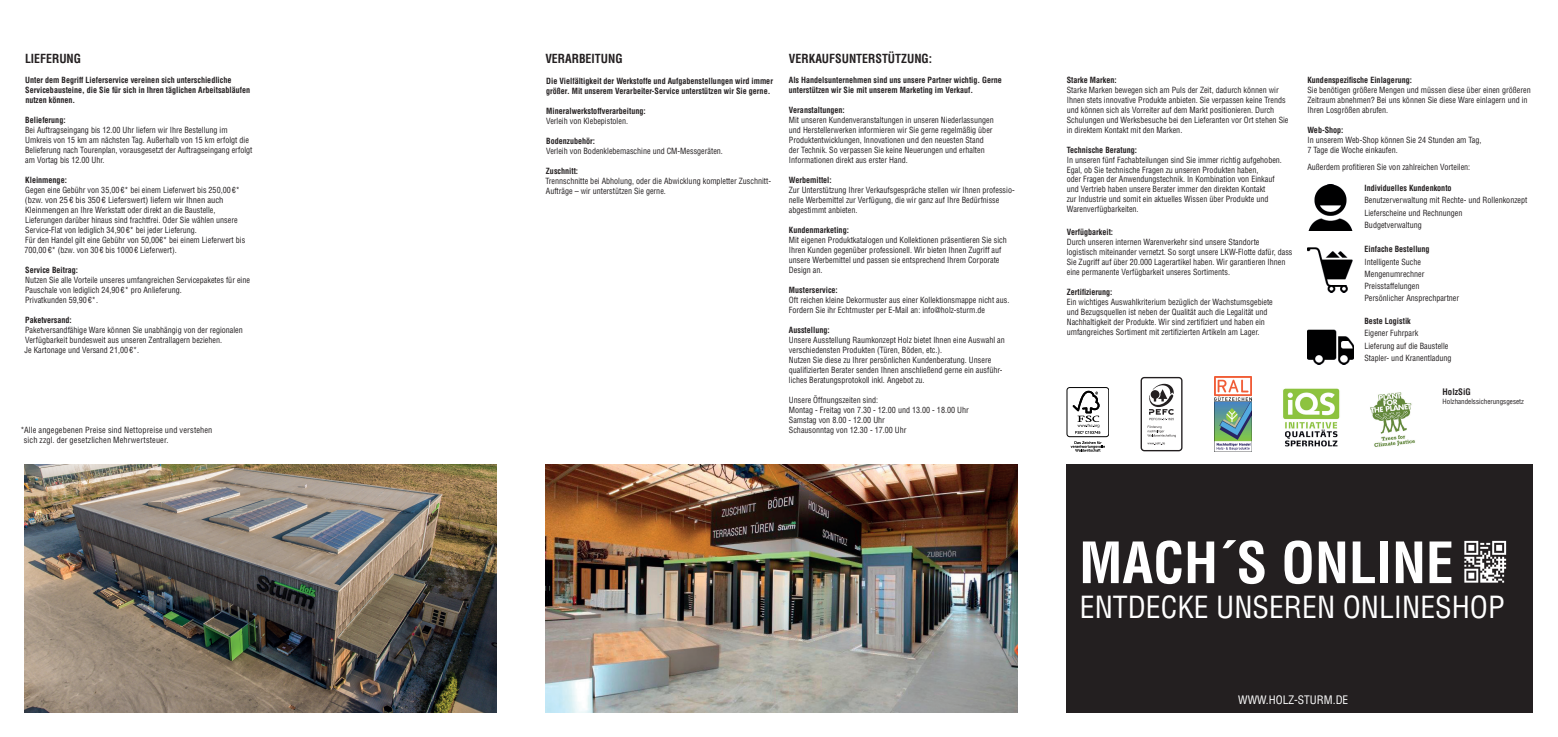
<style>
.page{position:relative;width:1558px;height:737px;background:#fff}
.page>*{position:absolute;margin:0;border:0;box-sizing:border-box;transform-origin:0 0}
.t1{font:700 condensed 55.48px "Helvetica LT Std";color:#fff}
.t2{font:condensed 29.75px "Helvetica LT Std";color:#fff}
.t3{font:700 condensed 12.25px "Helvetica LT Std";color:#231f20}
.t4{font:condensed 11.46px "Helvetica LT Std";color:#fff}
.t5{font:700 condensed 8.75px "Helvetica LT Std";color:#231f20}
.t6{font:condensed 8.31px/10px "Helvetica LT Std";color:#231f20}
.t7{font:700 condensed 8.31px/10px "Helvetica LT Std";color:#231f20}
.t8{font:condensed 7px "Helvetica LT Std";color:#231f20}
</style>
<div class="page">
<img style="left:546px;top:464px;width:471px;height:248px">
<div style="left:1067px;top:464px;width:466px;height:248px;background:#231f20"></div>
<img style="left:25px;top:464px;width:471px;height:248px">
<svg style="left:1464px;top:541px;width:42px;height:41px"></svg>
<div style="left:1067px;top:387px;width:42px;height:50px;border:1px solid #000;border-radius:3px"></div>
<svg style="left:1072px;top:391px;width:28px;height:43px"></svg>
<svg style="left:1070px;top:441px;width:35px;height:10px"></svg>
<img style="left:1308px;top:185px;width:45px;height:46px">
<img style="left:1307px;top:247px;width:46px;height:45px">
<img style="left:1307px;top:329px;width:46px;height:35px">
<div style="left:1140px;top:377px;width:42px;height:74px;border:1px solid #231f20;border-radius:3px"></div>
<svg style="left:1147px;top:384px;width:29px;height:61px"></svg>
<img style="left:1214px;top:377px;width:37px;height:74px">
<img style="left:1370px;top:392px;width:45px;height:55px">
<img style="left:1283px;top:388px;width:57px;height:59px">
<h3 class="t3" style="left:25px;top:51px;width:58px">LIEFERUNG</h3>
<p class="t7" style="left:25px;top:75px;width:227px">Unter dem Begriff Lieferservice vereinen sich unterschiedliche<br>Servicebausteine, die Sie für sich in Ihren täglichen Arbeits abläufen nutzen können.</p>
<p class="t7" style="left:25px;top:115px;width:42px">Belieferung:</p>
<p class="t6" style="left:25px;top:125px;width:229px">Bei Auftragseingang bis 12.00 Uhr liefern wir Ihre Bestellung im Umkreis von 15 km am nächsten Tag. Außerhalb von 15 km erfolgt die Belieferung nach Tourenplan, vorausgesetzt der Auftragseingang erfolgt am Vortag bis 12.00 Uhr.</p>
<p class="t7" style="left:25px;top:175px;width:43px">Kleinmenge:</p>
<p class="t6" style="left:25px;top:185px;width:222px">Gegen eine Gebühr von 35,00 €* bei einem Lieferwert bis 250,00 €* (bzw. von 25 € bis 350 € Lieferswert) liefern wir Ihnen auch Kleinmengen an Ihre Werkstatt oder direkt an die Baustelle, Lieferungen darüber hinaus sind frachtfrei. Oder Sie wählen unsere Service-Flat von lediglich 34,90 €* bei jeder Lieferung.<br>Für den Handel gilt eine Gebühr von 50,00€* bei einem Lieferwert bis 700,00 €* (bzw. von 30 € bis 1000 € Lieferwert).</p>
<p class="t7" style="left:25px;top:265px;width:54px">Service Beitrag:</p>
<p class="t6" style="left:25px;top:275px;width:226px">Nutzen Sie alle Vorteile unseres umfangreichen Servicepaketes für eine<br>Pauschale von lediglich 24,90 €* pro Anlieferung.<br>Privatkunden 59,90 €*.</p>
<p class="t7" style="left:25px;top:315px;width:48px">Paketversand:</p>
<p class="t6" style="left:25px;top:325px;width:220px">Paketversandfähige Ware können Sie unabhängig von der regionalen<br>Verfügbarkeit bundesweit aus unseren Zentrallagern beziehen.<br>Je Kartonage und Versand 21,00 €*.</p>
<h3 class="t3" style="left:545px;top:51px;width:79px">VERARBEITUNG</h3>
<p class="t7" style="left:546px;top:76px;width:228px">Die Vielfältigkeit der Werkstoffe und Aufgabenstellungen wird immer größer. Mit unserem Verarbeiter-Service unterstützen wir Sie gerne.</p>
<p class="t7" style="left:546px;top:106px;width:101px">Mineralwerkstoffverarbeitung:</p>
<p class="t6" style="left:546px;top:116px;width:84px">Verleih von Klebepistolen.</p>
<p class="t7" style="left:546px;top:136px;width:50px">Bodenzubehör:</p>
<p class="t6" style="left:546px;top:146px;width:178px">Verleih von Bodenklebemaschine und CM-Messgeräten.</p>
<p class="t7" style="left:546px;top:166px;width:34px">Zuschnitt:</p>
<p class="t6" style="left:545px;top:176px;width:227px">Trennschnitte bei Abholung, oder die Abwicklung kompletter Zuschnitt-<br>Aufträge – wir unterstützen Sie gerne.</p>
<h3 class="t3" style="left:789px;top:51px;width:145px">VERKAUFSUNTERSTÜTZUNG:</h3>
<p class="t7" style="left:789px;top:75px;width:214px">Als Handelsunternehmen sind uns unsere Partner wichtig. Gerne unterstützen wir Sie mit unserem Marketing im Verkauf.</p>
<p class="t7" style="left:789px;top:105px;width:57px">Veranstaltungen:</p>
<p class="t6" style="left:789px;top:115px;width:206px">Mit unseren Kundenveranstaltungen in unseren Niederlassungen und Herstellerwerken informieren wir Sie gerne regelmäßig über Produktentwicklungen, Innovationen und den neuesten Stand der Technik. So verpassen Sie keine Neuerungen und erhalten Informationen direkt aus erster Hand.</p>
<p class="t7" style="left:789px;top:175px;width:44px">Werbemittel:</p>
<p class="t6" style="left:789px;top:185px;width:227px">Zur Unterstützung Ihrer Verkaufsgespräche stellen wir Ihnen professio&shy;nelle Werbemittel zur Verfügung, die wir ganz auf Ihre Bedürfnisse abgestimmt anbieten.</p>
<p class="t7" style="left:789px;top:225px;width:62px">Kundenmarketing:</p>
<p class="t6" style="left:789px;top:235px;width:219px">Mit eigenen Produktkatalogen und Kollektionen präsen tieren Sie sich Ihren Kunden gegenüber professionell. Wir bieten Ihnen Zugriff auf unsere Werbemittel und passen sie entsprechend Ihrem Corporate Design an.</p>
<p class="t7" style="left:789px;top:285px;width:50px">Musterservice:</p>
<p class="t6" style="left:789px;top:295px;width:222px">Oft reichen kleine Dekormuster aus einer Kollektionsmappe nicht aus.<br>Fordern Sie ihr Echtmuster per E-Mail an: info@holz-sturm.de</p>
<p class="t7" style="left:789px;top:325px;width:42px">Ausstellung:</p>
<p class="t6" style="left:789px;top:335px;width:217px">Unsere Ausstellung Raumkonzept Holz bietet Ihnen eine Auswahl an verschiedensten Produkten (Türen, Böden, etc.).<br>Nutzen Sie diese zu Ihrer persönlichen Kundenberatung. Unsere qualifizierten Berater senden Ihnen anschließend gerne ein aus führ&shy;liches Beratungsprotokoll inkl. Angebot zu.</p>
<p class="t6" style="left:789px;top:394px;width:181px">Unsere Öffnungszeiten sind:<br>Montag - Freitag von 7.30 - 12.00 und 13.00 - 18.00 Uhr<br>Samstag von 8.00 - 12.00 Uhr</p>
<p class="t6" style="left:20px;top:425px;width:193px">*Alle angegebenen Preise sind Nettopreise und verstehen</p>
<p class="t6" style="left:789px;top:424px;width:119px">Schausonntag von 12.30 - 17.00 Uhr</p>
<p class="t6" style="left:24px;top:434px;width:146px">sich zzgl. der gesetzlichen Mehrwertsteuer.</p>
<p class="t7" style="left:1067px;top:75px;width:51px">Starke Marken:</p>
<p class="t6" style="left:1067px;top:85px;width:223px">Starke Marken bewegen sich am Puls der Zeit, dadurch können wir Ihnen stets innovative Produkte anbieten. Sie verpassen keine Trends und können sich als Vorreiter auf dem Markt positionieren. Durch Schulungen und Werksbesuche bei den Lieferanten vor Ort stehen Sie in direktem Kontakt mit den Marken.</p>
<p class="t7" style="left:1067px;top:144px;width:72px">Technische Beratung:</p>
<p class="t6" style="left:1067px;top:154px;width:217px">In unseren fünf Fachabteilungen sind Sie immer richtig aufgehoben.<br>Egal, ob Sie technische Fragen zu unseren Produkten haben,<br>oder Fragen der Anwendungstechnik. In Kombination von Einkauf und Vertrieb haben unsere Berater immer den direkten Kontakt<br>zur Industrie und somit ein aktuelles Wissen über Produkte und Warenverfügbarkeiten.</p>
<p class="t7" style="left:1067px;top:227px;width:48px">Verfügbarkeit:</p>
<p class="t6" style="left:1067px;top:237px;width:227px">Durch unseren internen Warenverkehr sind unsere Standorte<br>lo gistisch miteinander vernetzt. So sorgt unsere LKW-Flotte dafür, dass Sie Zugriff auf über 20.000 Lagerartikel haben. Wir garantieren Ihnen eine permanente Verfügbarkeit unseres Sortiments.</p>
<p class="t7" style="left:1067px;top:287px;width:47px">Zertifizierung:</p>
<p class="t6" style="left:1067px;top:297px;width:208px">Ein wichtiges Auswahlkriterium bezüglich der Wachstumsgebiete und Bezugsquellen ist neben der Qualität auch die Legalität und Nachhaltigkeit der Produkte. Wir sind zertifiziert und haben ein umfangreiches Sortiment mit zertifizierten Artikeln am Lager.</p>
<p class="t7" style="left:1307px;top:75px;width:106px">Kundenspezifische Einlagerung:</p>
<p class="t6" style="left:1307px;top:85px;width:225px">Sie benötigen größere Mengen und müssen diese über einen größeren<br>Zeitraum abnehmen? Bei uns können Sie diese Ware einlagern und in<br>Ihren Losgrößen abrufen.</p>
<p class="t7" style="left:1307px;top:124px;width:38px">Web-Shop:</p>
<p class="t6" style="left:1307px;top:134px;width:176px">In unserem Web-Shop können Sie 24 Stunden am Tag,<br>7 Tage die Woche einkaufen.</p>
<p class="t6" style="left:1307px;top:162px;width:164px">Außerdem profitieren Sie von zahlreichen Vorteilen:</p>
<p class="t7" style="left:1364px;top:183px;width:89px">Individuelles Kundenkonto</p>
<p class="t6" style="left:1364px;top:194px;width:164px;line-height:12.2px">Benutzerverwaltung mit Rechte- und Rollenkonzept<br>Lieferscheine und Rechnungen<br>Budgetverwaltung</p>
<p class="t7" style="left:1364px;top:244px;width:67px">Einfache Bestellung</p>
<p class="t6" style="left:1364px;top:255px;width:96px;line-height:12.2px">Intelligente Suche<br>Mengenumrechner<br>Preisstaffelungen<br>Persönlicher Ansprechpartner</p>
<p class="t7" style="left:1364px;top:316px;width:48px">Beste Logistik</p>
<p class="t6" style="left:1364px;top:327px;width:89px;line-height:12.2px">Eigener Fuhrpark<br>Lieferung auf die Baustelle<br>Stapler- und Kranentladung</p>
<p class="t5" style="left:1442px;top:386px;width:30px">HolzSiG</p>
<p class="t8" style="left:1442px;top:396px;width:83px">Holzhandelssicherungsgesetz</p>
<h1 class="t1" style="left:1079px;top:528px;width:376px">MACH´S ONLINE</h1>
<h2 class="t2" style="left:1080px;top:588px;width:426px">ENTDECKE UNSEREN ONLINESHOP</h2>
<h3 class="t4" style="left:1238px;top:693px;width:112px">WWW.HOLZ-STURM.DE</h3>
</div>
